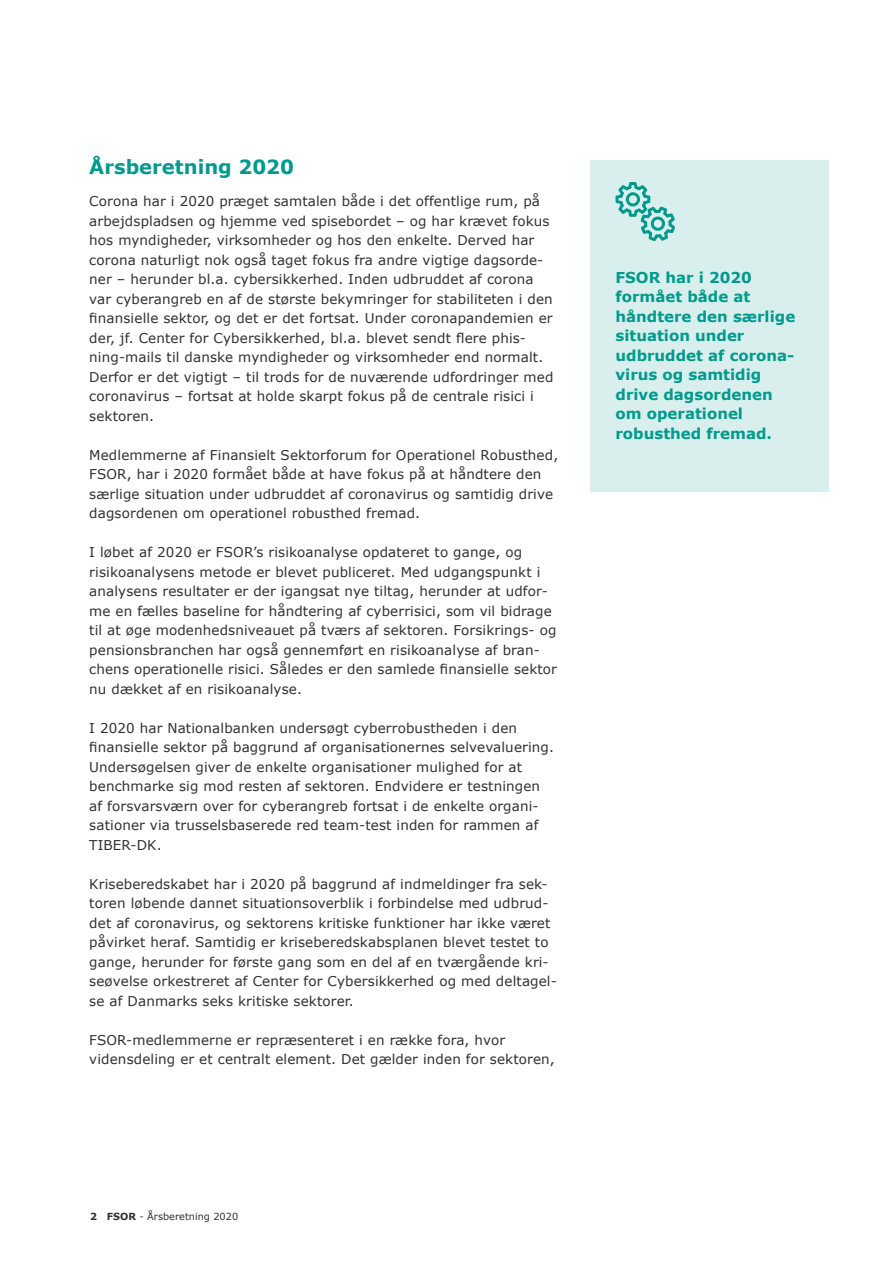
<style>
.page{position:relative;width:893px;height:1263px;background:#fff}
.page>*{position:absolute;margin:0;border:0;box-sizing:border-box;transform-origin:0 0}
.H1_-_Fsor1_linje{font:700 19.5px "Verdana";color:#009a8c}
.ikon_tekst{font:700 15px/19.5px "Verdana";color:#009a8c}
.Brøed_-_Fsor{font:13.5px/19.5px "Verdana";letter-spacing:.01em;color:#303030}
.t1{font:9.75px "Verdana";color:#303030}
.s1{font-weight:700}
</style>
<div class="page">
<div style="left:590px;top:161px;width:238px;height:331px;background:#d8efed"></div>
<svg style="left:615px;top:182px;width:60px;height:59px"></svg>
<p class="H1_-_Fsor1_linje" style="left:89px;top:153px;width:206px">Årsberetning 2020</p>
<p class="Brøed_-_Fsor" style="left:89px;top:191px;width:466px">Corona har i 2020 præget samtalen både i det offentlige rum, på arbejdspladsen og hjemme ved spisebordet – og har krævet fokus hos myndigheder, virksomheder og hos den enkelte. Derved har corona naturligt nok også taget fokus fra andre vigtige dagsorde&shy;ner – herunder bl.a. cybersikkerhed. Inden udbruddet af corona var cyberangreb en af de største bekymringer for stabiliteten i den finansielle sektor, og det er det fortsat. Under coronapandemien er der, jf. Center for Cybersikkerhed, bl.a. blevet sendt flere phis&shy;ning-mails til danske myndigheder og virksomheder end normalt.<br>Derfor er det vigtigt – til trods for de nuværende udfordringer med coronavirus – fortsat at holde skarpt fokus på de centrale risici i sektoren.</p>
<p class="Brøed_-_Fsor" style="left:89px;top:445px;width:470px">Medlemmerne af Finansielt Sektorforum for Operationel Robusthed, FSOR, har i 2020 formået både at have fokus på at håndtere den særlige situation under udbruddet af coronavirus og samtidig drive dagsordenen om operationel robusthed fremad.</p>
<p class="Brøed_-_Fsor" style="left:89px;top:542px;width:469px">I løbet af 2020 er FSOR’s risikoanalyse opdateret to gange, og risikoanalysens metode er blevet publiceret. Med udgangspunkt i analysens resultater er der igangsat nye tiltag, herunder at udfor&shy;me en fælles baseline for håndtering af cyberrisici, som vil bidrage til at øge modenhedsniveauet på tværs af sektoren. Forsikrings- og pensionsbranchen har også gennemført en risikoanalyse af bran&shy;chens operationelle risici. Således er den samlede finansielle sektor nu dækket af en risikoanalyse.</p>
<p class="Brøed_-_Fsor" style="left:89px;top:718px;width:466px">I 2020 har Nationalbanken undersøgt cyberrobustheden i den finansielle sektor på baggrund af organisationernes selvevaluering.<br>Undersøgelsen giver de enkelte organisationer mulighed for at benchmarke sig mod resten af sektoren. Endvidere er testningen af forsvarsværn over for cyberangreb fortsat i de enkelte organi&shy;sationer via trusselsbaserede red team-test inden for rammen af TIBER-DK.</p>
<p class="Brøed_-_Fsor" style="left:89px;top:874px;width:469px">Kriseberedskabet har i 2020 på baggrund af indmeldinger fra sek&shy;toren løbende dannet situationsoverblik i forbindelse med udbrud&shy;det af coronavirus, og sektorens kritiske funktioner har ikke været påvirket heraf. Samtidig er kriseberedskabsplanen blevet testet to gange, herunder for første gang som en del af en tværgående kri&shy;seøvelse orkestreret af Center for Cybersikkerhed og med deltagel&shy;se af Danmarks seks kritiske sektorer.</p>
<p class="Brøed_-_Fsor" style="left:89px;top:1030px;width:467px">FSOR-medlemmerne er repræsenteret i en række fora, hvor vidensdeling er et centralt element. Det gælder inden for sektoren,</p>
<p class="t1" style="left:90px;top:1210px;width:150px"><span class="s1">2 FSOR</span> - Årsberetning 2020</p>
<p class="ikon_tekst" style="left:615px;top:267px;width:181px">FSOR har i 2020 formået både at håndtere den særlige situation under udbruddet af corona&shy;virus og samtidig drive dagsordenen om operationel robusthed fremad.</p>
</div>
